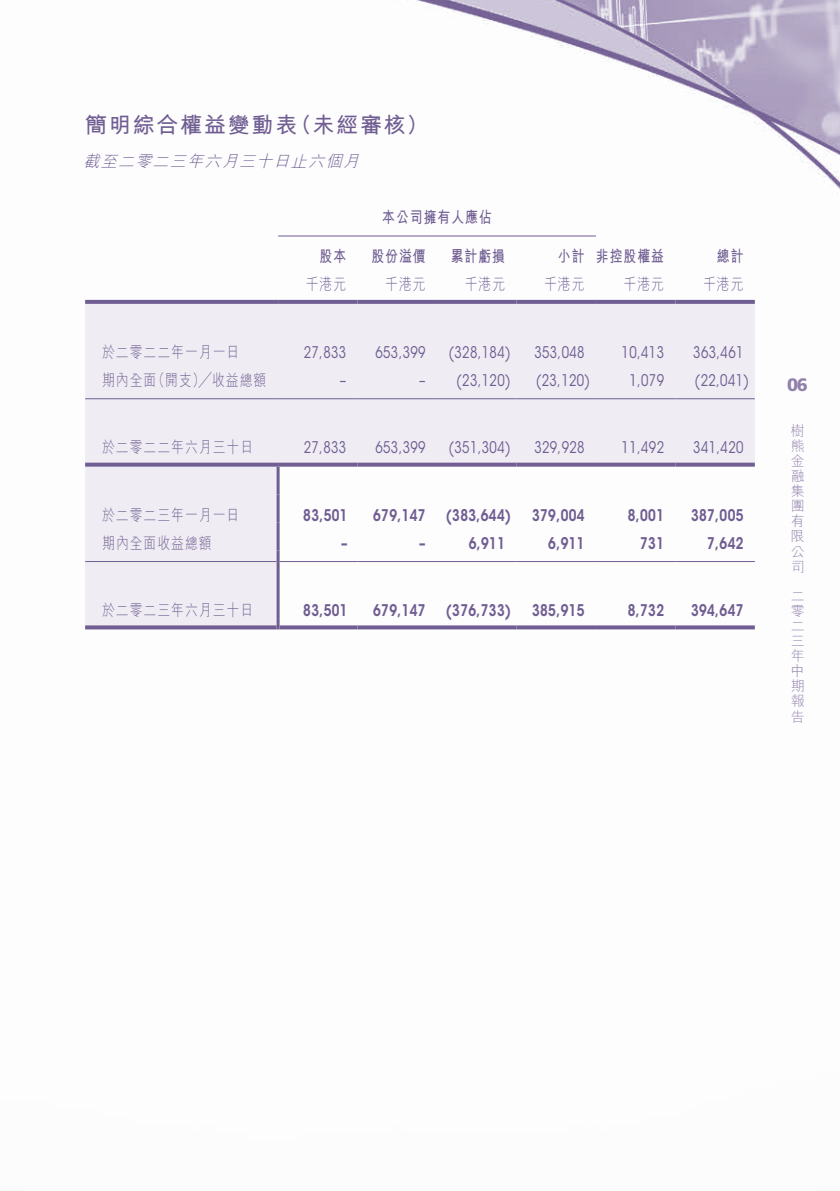
<style>
.page{position:relative;width:840px;height:1191px;background:#fff}
.page>*{position:absolute;margin:0;border:0;box-sizing:border-box;transform-origin:0 0}
.t1{font:700 22px "M Hei HK";letter-spacing:.08em;color:#705e92}
.t2{font:900 18px "Frutiger LT Std";color:#9282ab}
.t3{font:16px "ITC Avant Garde Std";letter-spacing:.03em;color:#705e92;scale:.8 1}
.t4{font:600 16px "ITC Avant Garde Std";letter-spacing:.03em;color:#705e92;scale:.8 1}
.t5{font:300 16px "M Hei HK";letter-spacing:.08em;color:#705e92;scale:.8 1}
.t6{font:700 16px "M Hei HK";letter-spacing:.08em;color:#705e92;scale:.8 1}
.t7{font:italic 300 16px "M Hei HK";color:#705e92}
.t8{font:300 14px/15.2px "M Hei HK";color:#9282ab;text-align:justify}
</style>
<div class="page">
<img style="left:85px;top:0;width:754px;height:630px">
<svg style="left:85px;top:304px;width:669px;height:321px;fill:#efedf3"></svg>
<hr style="left:276px;top:466px;width:3px;height:28px;background:#705e92">
<hr style="left:276px;top:494px;width:3px;height:28px;background:#705e92">
<hr style="left:276px;top:522px;width:3px;height:28px;background:#705e92">
<hr style="left:276px;top:590px;width:3px;height:28px;background:#705e92">
<svg style="left:276px;top:550px;width:3px;height:12px"></svg>
<hr style="left:276px;top:562px;width:3px;height:28px;background:#705e92">
<svg style="left:276px;top:618px;width:3px;height:11px"></svg>
<hr style="left:278px;top:235px;width:317px;height:1px;background:#705e92">
<svg style="left:85px;top:300px;width:193px;height:4px"></svg>
<svg style="left:278px;top:300px;width:79px;height:4px"></svg>
<svg style="left:357px;top:300px;width:80px;height:4px"></svg>
<svg style="left:437px;top:300px;width:79px;height:4px"></svg>
<svg style="left:516px;top:300px;width:79px;height:4px"></svg>
<svg style="left:595px;top:300px;width:80px;height:4px"></svg>
<svg style="left:675px;top:300px;width:79px;height:4px"></svg>
<hr style="left:85px;top:398px;width:193px;height:1px;background:#705e92">
<hr style="left:278px;top:398px;width:79px;height:1px;background:#705e92">
<hr style="left:357px;top:398px;width:80px;height:1px;background:#705e92">
<hr style="left:437px;top:398px;width:79px;height:1px;background:#705e92">
<hr style="left:516px;top:398px;width:79px;height:1px;background:#705e92">
<hr style="left:595px;top:398px;width:80px;height:1px;background:#705e92">
<hr style="left:675px;top:398px;width:79px;height:1px;background:#705e92">
<svg style="left:85px;top:462px;width:193px;height:4px"></svg>
<svg style="left:278px;top:462px;width:79px;height:4px"></svg>
<svg style="left:357px;top:462px;width:80px;height:4px"></svg>
<svg style="left:437px;top:462px;width:79px;height:4px"></svg>
<svg style="left:516px;top:462px;width:79px;height:4px"></svg>
<svg style="left:595px;top:462px;width:80px;height:4px"></svg>
<svg style="left:675px;top:462px;width:79px;height:4px"></svg>
<hr style="left:85px;top:561px;width:191px;height:1px;background:#705e92">
<hr style="left:279px;top:561px;width:78px;height:1px;background:#705e92">
<hr style="left:357px;top:561px;width:80px;height:1px;background:#705e92">
<hr style="left:437px;top:561px;width:79px;height:1px;background:#705e92">
<hr style="left:516px;top:561px;width:79px;height:1px;background:#705e92">
<hr style="left:595px;top:561px;width:80px;height:1px;background:#705e92">
<hr style="left:675px;top:561px;width:79px;height:1px;background:#705e92">
<svg style="left:85px;top:625px;width:191px;height:4px"></svg>
<svg style="left:279px;top:625px;width:78px;height:4px"></svg>
<svg style="left:357px;top:625px;width:80px;height:4px"></svg>
<svg style="left:437px;top:625px;width:79px;height:4px"></svg>
<svg style="left:516px;top:625px;width:79px;height:4px"></svg>
<svg style="left:595px;top:625px;width:80px;height:4px"></svg>
<svg style="left:675px;top:625px;width:79px;height:4px"></svg>
<h1 class="t1" style="left:85px;top:109px;width:214px">簡明綜合權益變動表</h1>
<p class="t7" style="left:83px;top:150px;width:282px">截至二零二三年六月三十日止六個月</p>
<h1 class="t1" style="left:290px;top:109px;width:140px">（未經審核(</h1>
<p class="t6" style="left:382px;top:206px;width:138px">本公司擁有人應佔</p>
<p class="t6" style="left:319px;top:245px;width:35px">股本</p>
<p class="t6" style="left:371px;top:245px;width:69px">股份溢價</p>
<p class="t6" style="left:450px;top:245px;width:69px">累計虧損</p>
<p class="t6" style="left:557px;top:245px;width:35px">小計</p>
<p class="t6" style="left:595px;top:245px;width:87px">非控股權益</p>
<p class="t6" style="left:716px;top:245px;width:35px">總計</p>
<p class="t5" style="left:305px;top:273px;width:52px">千港元</p>
<p class="t5" style="left:385px;top:273px;width:52px">千港元</p>
<p class="t5" style="left:464px;top:273px;width:52px">千港元</p>
<p class="t5" style="left:544px;top:273px;width:52px">千港元</p>
<p class="t5" style="left:623px;top:273px;width:52px">千港元</p>
<p class="t5" style="left:702px;top:273px;width:52px">千港元</p>
<p class="t5" style="left:102px;top:341px;width:173px">於二零二二年一月一日</p>
<p class="t3" style="left:303px;top:342px;width:55px">27,833</p>
<p class="t3" style="left:375px;top:342px;width:64px">653,399</p>
<p class="t3" style="left:448px;top:342px;width:79px">)328,184(</p>
<p class="t3" style="left:534px;top:342px;width:64px">353,048</p>
<p class="t3" style="left:621px;top:342px;width:55px">10,413</p>
<p class="t3" style="left:693px;top:342px;width:64px">363,461</p>
<p class="t5" style="left:152px;top:369px;width:144px">（開支）╱收益總額</p>
<p class="t5" style="left:102px;top:369px;width:69px">期內全面</p>
<p class="t3" style="left:339px;top:370px;width:9px">–</p>
<p class="t3" style="left:419px;top:370px;width:9px">–</p>
<p class="t3" style="left:456px;top:370px;width:70px">)23,120(</p>
<p class="t3" style="left:535px;top:370px;width:70px">)23,120(</p>
<p class="t3" style="left:629px;top:370px;width:45px">1,079</p>
<p class="t3" style="left:694px;top:370px;width:70px">)22,041(</p>
<p class="t2" style="left:786px;top:373px;width:22px">06</p>
<p class="t5" style="left:102px;top:436px;width:190px">於二零二二年六月三十日</p>
<p class="t5" style="left:102px;top:503px;width:173px">於二零二三年一月一日</p>
<p class="t5" style="left:102px;top:531px;width:138px">期內全面收益總額</p>
<p class="t5" style="left:102px;top:599px;width:190px">於二零二三年六月三十日</p>
<p class="t3" style="left:303px;top:438px;width:55px">27,833</p>
<p class="t3" style="left:375px;top:438px;width:64px">653,399</p>
<p class="t3" style="left:448px;top:438px;width:79px">)351,304(</p>
<p class="t3" style="left:534px;top:438px;width:64px">329,928</p>
<p class="t3" style="left:621px;top:438px;width:55px">11,492</p>
<p class="t3" style="left:693px;top:438px;width:64px">341,420</p>
<p class="t4" style="left:303px;top:504px;width:57px">83,501</p>
<p class="t4" style="left:373px;top:504px;width:67px">679,147</p>
<p class="t4" style="left:445px;top:504px;width:83px">)383,644(</p>
<p class="t4" style="left:532px;top:504px;width:67px">379,004</p>
<p class="t4" style="left:627px;top:504px;width:47px">8,001</p>
<p class="t4" style="left:690px;top:504px;width:67px">387,005</p>
<p class="t4" style="left:341px;top:532px;width:9px">–</p>
<p class="t4" style="left:419px;top:532px;width:9px">–</p>
<p class="t4" style="left:468px;top:532px;width:47px">6,911</p>
<p class="t4" style="left:548px;top:532px;width:47px">6,911</p>
<p class="t4" style="left:639px;top:532px;width:31px">731</p>
<p class="t4" style="left:706px;top:532px;width:47px">7,642</p>
<p class="t4" style="left:303px;top:600px;width:57px">83,501</p>
<p class="t4" style="left:373px;top:600px;width:67px">679,147</p>
<p class="t4" style="left:445px;top:600px;width:83px">)376,733(</p>
<p class="t4" style="left:532px;top:600px;width:67px">385,915</p>
<p class="t4" style="left:627px;top:600px;width:47px">8,732</p>
<p class="t4" style="left:690px;top:600px;width:67px">394,647</p>
<p class="t8" style="left:790px;top:422px;width:15px">樹熊金融集團有限公司</p>
<p class="t8" style="left:790px;top:587px;width:15px">二零二三年中期報告</p>
</div>
